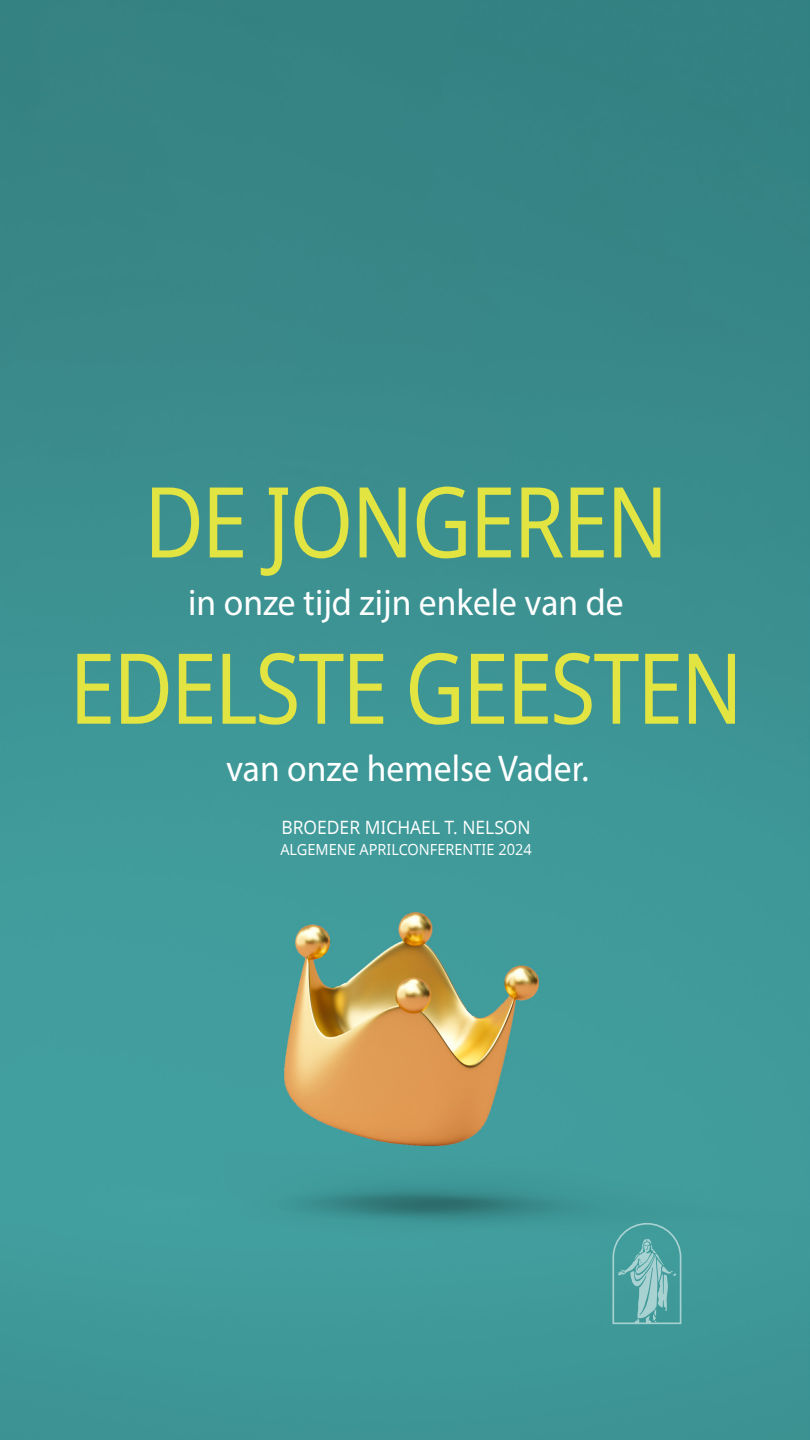
<style>
.page{position:relative;width:810px;height:1440px;background:#fff}
.page>*{position:absolute;margin:0;border:0;box-sizing:border-box;transform-origin:0 0}
.artcl9_p1_figure_image_aside_quote_first{font:97.95px "Dots Solid Condlds Lat";letter-spacing:-.02em;color:#e1e441;scale:.93 1}
.artcl9_p1_figure_image_aside_quote_first-2{font:37.35px "Myriad Pro";color:#fff;scale:.95 1}
.artcl9_p1_figure_image_aside_quote_citat{font:18.38px "Dots Solidlds Lat";color:#fff;scale:.95 1}
.small_para_white{font:15.3px "Dots Solidlds Lat";color:#fff;scale:.95 1}
</style>
<div class="page">
<img style="left:0;top:0;width:810px;height:1440px">
<svg style="left:612px;top:1223px;width:69px;height:101px;background:#5fabaa"></svg>
<p class="artcl9_p1_figure_image_aside_quote_first" style="left:144px;top:450px;width:565px">DE JONGEREN</p>
<p class="artcl9_p1_figure_image_aside_quote_first-2" style="left:188px;top:579px;width:460px">in onze tijd zijn enkele van de</p>
<p class="artcl9_p1_figure_image_aside_quote_first" style="left:69px;top:616px;width:726px">EDELSTE GEESTEN</p>
<p class="artcl9_p1_figure_image_aside_quote_first-2" style="left:226px;top:746px;width:383px">van onze hemelse Vader.</p>
<p class="artcl9_p1_figure_image_aside_quote_citat" style="left:282px;top:814px;width:264px">BROEDER MICHAEL T. NELSON</p>
<p class="small_para_white" style="left:280px;top:838px;width:266px">ALGEMENE APRILCONFERENTIE 2024</p>
</div>
